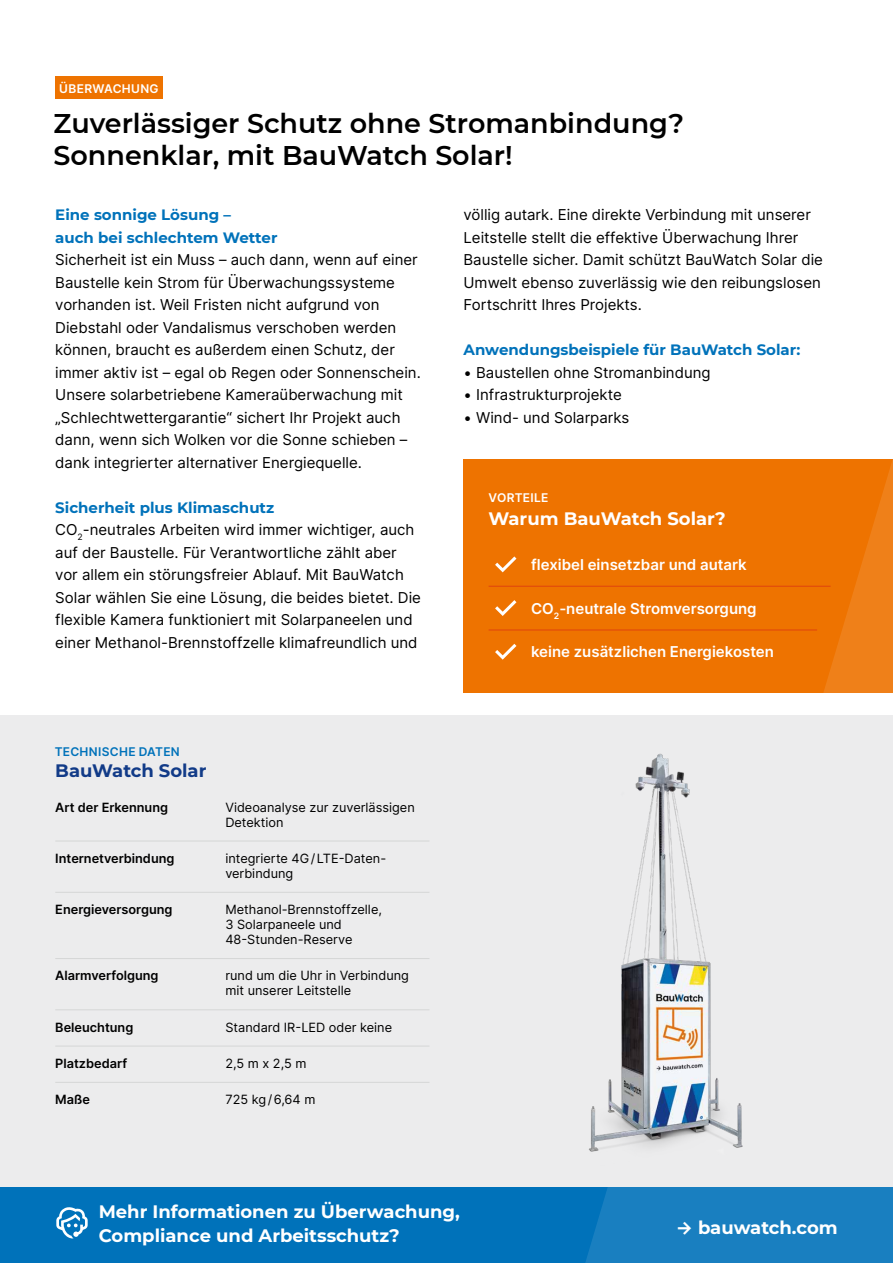
<style>
.page{position:relative;width:893px;height:1263px;background:#fff}
.page>*{position:absolute;margin:0;border:0;box-sizing:border-box;transform-origin:0 0}
.t1{font:600 27px/32.4px "Montserrat";color:#000}
.t2{font:700 18px/24px "Montserrat";color:#fff}
.t3{font:700 18px "Montserrat";color:#123b88}
.t4{font:15px/22.5px "Inter";color:#000}
.t5{font:700 15px/22.5px "Montserrat";color:#0072ba}
.t6{font:600 15px "Inter";color:#fff}
.t7{font:12.75px/15px "Inter";color:#000}
.t8{font:600 12.75px "Inter";color:#000}
.t9{font:600 12px "Inter";letter-spacing:.025em;color:#fff}
.t10{font:600 12px "Inter";letter-spacing:.025em;color:#0072ba}
.s1{font-family:"Inter"}
</style>
<div class="page">
<div style="left:0;top:716px;width:893px;height:547px;background:#ececed"></div>
<div style="left:0;top:1188px;width:893px;height:75px;background:#0072ba"></div>
<div style="left:585px;top:1188px;width:308px;height:75px;background:#197fc0"></div>
<svg style="left:56px;top:1207px;width:32px;height:31px"></svg>
<hr style="left:55px;top:840px;width:374px;height:1px;background:#d5d6d6">
<hr style="left:55px;top:892px;width:374px;height:1px;background:#d5d6d6">
<hr style="left:55px;top:958px;width:374px;height:1px;background:#d5d6d6">
<hr style="left:55px;top:1009px;width:374px;height:1px;background:#d5d6d6">
<hr style="left:55px;top:1045px;width:374px;height:1px;background:#d5d6d6">
<hr style="left:55px;top:1082px;width:374px;height:1px;background:#d5d6d6">
<div style="left:55px;top:77px;width:107px;height:22px;background:#ee7300"></div>
<img style="left:589px;top:753px;width:154px;height:399px">
<div style="left:463px;top:459px;width:430px;height:234px;background:#ee7300"></div>
<svg style="left:719px;top:460px;width:174px;height:233px"></svg>
<hr style="left:489px;top:586px;width:342px;height:1px;background:#e0430e">
<hr style="left:489px;top:629px;width:328px;height:1px;background:#e0430e">
<svg style="left:495px;top:556px;width:21px;height:16px"></svg>
<svg style="left:495px;top:600px;width:21px;height:16px"></svg>
<svg style="left:495px;top:644px;width:21px;height:16px"></svg>
<p class="t9" style="left:59px;top:80px;width:101px">ÜBERWACHUNG</p>
<h1 class="t1" style="left:54px;top:106px;width:632px">Zuverlässiger Schutz ohne Stromanbindung?<br>Sonnenklar, mit BauWatch Solar!</h1>
<p class="t5" style="left:55px;top:203px;width:224px">Eine sonnige Lösung –<br>auch bei schlechtem Wetter</p>
<p class="t4" style="left:55px;top:248px;width:367px">Sicherheit ist ein Muss – auch dann, wenn auf einer Baustelle kein Strom für Überwachungssysteme vorhanden ist. Weil Fristen nicht aufgrund von Diebstahl oder Vandalismus verschoben werden können, braucht es außerdem einen Schutz, der immer aktiv ist – egal ob Regen oder Sonnenschein.<br>Unsere solarbetriebene Kameraüberwachung mit „Schlechtwettergarantie“ sichert Ihr Projekt auch dann, wenn sich Wolken vor die Sonne schieben – dank integrierter alternativer Energiequelle.</p>
<p class="t5" style="left:55px;top:495px;width:221px">Sicherheit plus Klimaschutz</p>
<p class="t4" style="left:55px;top:518px;width:367px">CO<sub>2</sub>-neutrales Arbeiten wird immer wichtiger, auch auf der Baustelle. Für Verantwortliche zählt aber vor allem ein störungsfreier Ablauf. Mit BauWatch Solar wählen Sie eine Lösung, die beides bietet. Die flexible Kamera funktioniert mit Solarpaneelen und einer Methanol-Brennstoffzelle klimafreundlich und</p>
<p class="t10" style="left:55px;top:742px;width:126px">TECHNISCHE DATEN</p>
<p class="t3" style="left:55px;top:758px;width:153px">BauWatch Solar</p>
<p class="t8" style="left:55px;top:798px;width:114px">Art der Erkennung</p>
<p class="t7" style="left:225px;top:799px;width:191px">Videoanalyse zur zuverlässigen<br>Detektion</p>
<p class="t8" style="left:55px;top:849px;width:121px">Internetverbindung</p>
<p class="t7" style="left:225px;top:850px;width:162px">integrierte 4G/LTE-Daten&shy;verbindung</p>
<p class="t8" style="left:55px;top:900px;width:119px">Energieversorgung</p>
<p class="t7" style="left:225px;top:902px;width:158px">Methanol-Brennstoffzelle,<br>3 Solarpaneele und<br>48-Stunden-Reserve</p>
<p class="t8" style="left:55px;top:966px;width:105px">Alarmverfolgung</p>
<p class="t7" style="left:225px;top:968px;width:185px">rund um die Uhr in Verbindung mit unserer Leitstelle</p>
<p class="t8" style="left:55px;top:1018px;width:80px">Beleuchtung</p>
<p class="t7" style="left:225px;top:1019px;width:168px">Standard IR-LED oder keine</p>
<p class="t8" style="left:55px;top:1054px;width:74px">Platzbedarf</p>
<p class="t7" style="left:225px;top:1055px;width:83px">2,5 m x 2,5 m</p>
<p class="t8" style="left:55px;top:1090px;width:36px">Maße</p>
<p class="t7" style="left:225px;top:1092px;width:92px">725 kg/6,64 m</p>
<p class="t4" style="left:463px;top:203px;width:361px">völlig autark. Eine direkte Verbindung mit unserer Leitstelle stellt die effektive Überwachung Ihrer Baustelle sicher. Damit schützt BauWatch Solar die Umwelt ebenso zuverlässig wie den reibungslosen Fortschritt Ihres Projekts.</p>
<p class="t5" style="left:463px;top:338px;width:338px">Anwendungsbeispiele für BauWatch Solar:</p>
<p class="t4" style="left:463px;top:361px;width:249px">• Baustellen ohne Stromanbindung</p>
<p class="t4" style="left:463px;top:383px;width:160px">• Infrastrukturprojekte</p>
<p class="t4" style="left:463px;top:406px;width:167px">• Wind- und Solarparks</p>
<p class="t9" style="left:489px;top:489px;width:61px">VORTEILE</p>
<p class="t2" style="left:489px;top:505px;width:239px">Warum BauWatch Solar?</p>
<p class="t6" style="left:531px;top:553px;width:217px">flexibel einsetzbar und autark</p>
<p class="t6" style="left:531px;top:597px;width:227px">CO<sub>2</sub>-neutrale Stromversorgung</p>
<p class="t6" style="left:531px;top:641px;width:244px">keine zusätzlichen Energiekosten</p>
<p class="t2" style="left:99px;top:1199px;width:363px">Mehr Informationen zu Überwachung,<br>Compliance und Arbeitsschutz?</p>
<p class="t2" style="left:676px;top:1215px;width:163px"><span class="s1">→</span> bauwatch.com</p>
</div>
